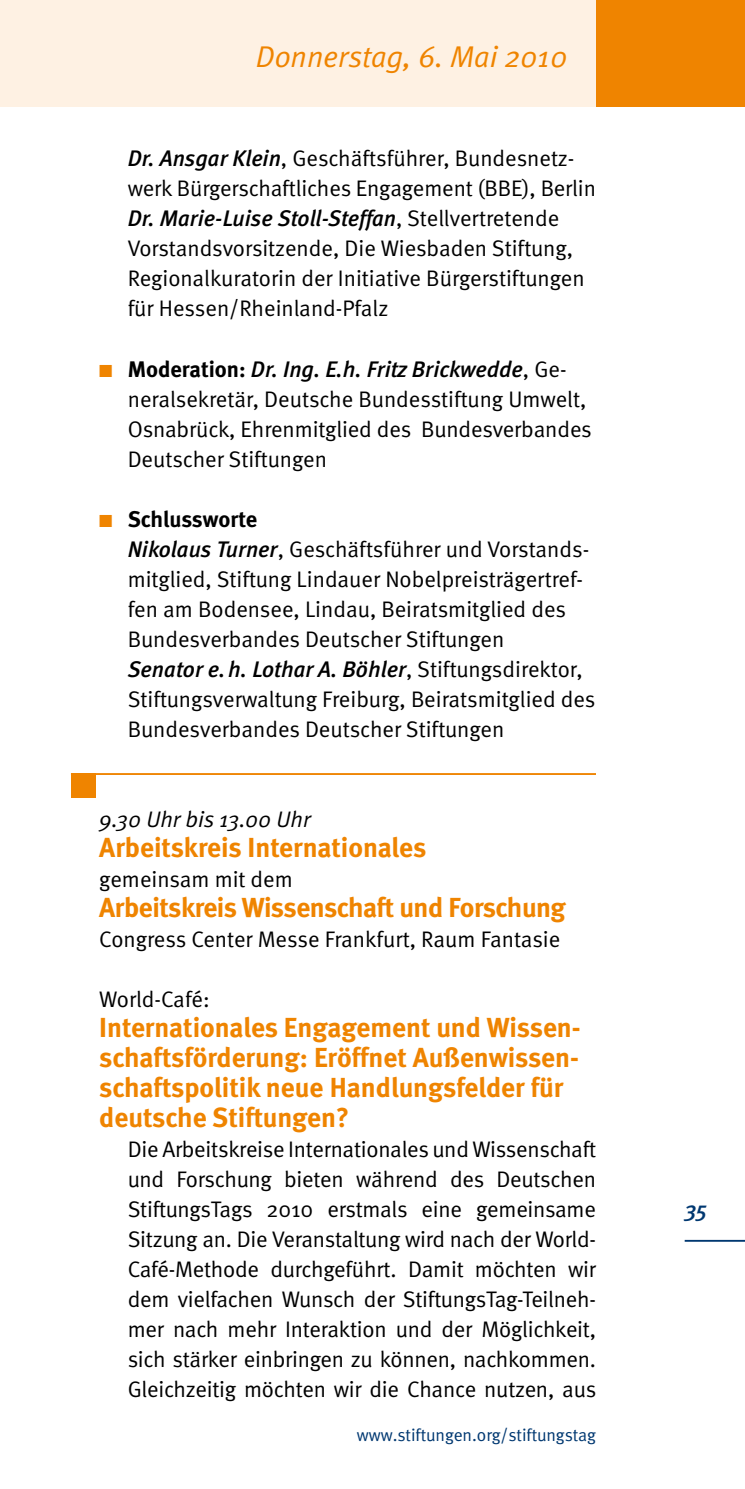
<style>
.page{position:relative;width:745px;height:1489px;background:#fff}
.page>*{position:absolute;margin:0;border:0;box-sizing:border-box;transform-origin:0 0}
.t1{font:italic 30px "Meta Normal";letter-spacing:-.005em;color:#ef8400}
.t2{font:700 27.5px/30px "Meta";letter-spacing:-.005em;color:#ef8400}
.t3{font:22.5px/30px "Meta Normal";letter-spacing:-.005em;color:#000}
.t4{font:italic 500 22.5px "Meta";color:#000}
.t5{font:italic 22.5px "Meta Normal";color:#000}
.t6{font:700 22.5px "Meta";letter-spacing:-.005em;color:#000}
.t7{font:italic 500 22.5px "Meta";color:#003871}
.t8{font:17.5px "Meta Normal";letter-spacing:-.005em;color:#003871}
.s1{font-family:"Meta";font-weight:500;font-style:italic}
.s2{font-family:"Meta Normal";font-weight:400;font-style:normal}
.s3{color:#ef8400}
.s4{font-weight:700;font-style:normal}
</style>
<div class="page">
<div style="left:0;top:0;width:595px;height:106px;background:#fef1e3"></div>
<div style="left:595px;top:0;width:149px;height:106px;background:#ef8400"></div>
<hr style="left:684px;top:1239px;width:60px;height:2px;background:#003871">
<div style="left:71px;top:773px;width:25px;height:24px;background:#ef8400"></div>
<hr style="left:71px;top:773px;width:524px;height:2px;background:#ef8400">
<h1 class="t1" style="left:256px;top:39px;width:313px">Donnerstag, 6. Mai 2010</h1>
<p class="t3" style="left:128px;top:143px;width:469px"><span class="s1">Dr. Ansgar Klein</span>, Geschäftsführer, Bundesnetz&shy;werk Bürgerschaftliches Engagement (BBE), Berlin</p>
<p class="t4" style="left:128px;top:205px;width:433px">Dr. Marie-Luise Stoll-Steffan<span class="s2">, Stellvertretende</span></p>
<p class="t3" style="left:128px;top:233px;width:458px">Vorstandsvorsitzende, Die Wiesbaden Stiftung,<br>Regionalkuratorin der Initiative Bürgerstiftungen für Hessen/Rheinland-Pfalz</p>
<p class="t4" style="left:99px;top:355px;width:468px"><span class="s3">■</span> <span class="s4">Moderation:</span> Dr. Ing. E.h. Fritz Brickwedde<span class="s2">, Ge-</span></p>
<p class="t3" style="left:128px;top:383px;width:465px">neralsekretär, Deutsche Bundesstiftung Umwelt,<br>Osnabrück, Ehrenmitglied des Bundesverbandes<br>Deutscher Stiftungen</p>
<p class="t6" style="left:99px;top:504px;width:159px"><span class="s3">■</span> Schlussworte</p>
<p class="t3" style="left:128px;top:533px;width:462px"><span class="s1">Nikolaus Turner</span>, Geschäftsführer und Vorstands&shy;mitglied, Stiftung Lindauer Nobelpreisträgertref&shy;fen am Bodensee, Lindau, Beiratsmitglied des Bundesverbandes Deutscher Stiftungen</p>
<p class="t4" style="left:128px;top:655px;width:456px">Senator e.h. Lothar A. Böhler<span class="s2">, Stiftungsdirektor,</span></p>
<p class="t3" style="left:128px;top:683px;width:469px">Stiftungsverwaltung Freiburg, Beiratsmitglied des<br>Bundesverbandes Deutscher Stiftungen</p>
<p class="t5" style="left:99px;top:805px;width:213px">9.30 Uhr bis 13.00 Uhr</p>
<p class="t2" style="left:99px;top:831px;width:328px">Arbeitskreis Internationales</p>
<p class="t3" style="left:99px;top:863px;width:195px">gemeinsam mit dem</p>
<p class="t2" style="left:99px;top:891px;width:467px">Arbeitskreis Wissenschaft und Forschung</p>
<p class="t3" style="left:99px;top:923px;width:462px">Congress Center Messe Frankfurt, Raum Fantasie</p>
<p class="t3" style="left:99px;top:983px;width:112px">World-Café:</p>
<p class="t2" style="left:99px;top:1011px;width:482px">Internationales Engagement und Wissen&shy;schaftsförderung: Eröffnet Außenwissen&shy;schaftspolitik neue Handlungsfelder für deutsche Stiftungen?</p>
<p class="t3" style="left:128px;top:1133px;width:470px;text-align:justify">Die Arbeitskreise Internationales und Wissenschaft und Forschung bieten während des Deutschen StiftungsTags 2010 erstmals eine gemeinsame Sitzung an. Die Veranstaltung wird nach der World-Café-Methode durchgeführt. Damit möchten wir dem vielfachen Wunsch der StiftungsTag-Teilneh&shy;mer nach mehr Interaktion und der Möglichkeit, sich stärker einbringen zu können, nachkommen.<br>Gleichzeitig möchten wir die Chance nutzen, aus</p>
<p class="t8" style="left:357px;top:1424px;width:240px">www.stiftungen.org/stiftungstag</p>
<p class="t7" style="left:684px;top:1195px;width:24px">35</p>
</div>
